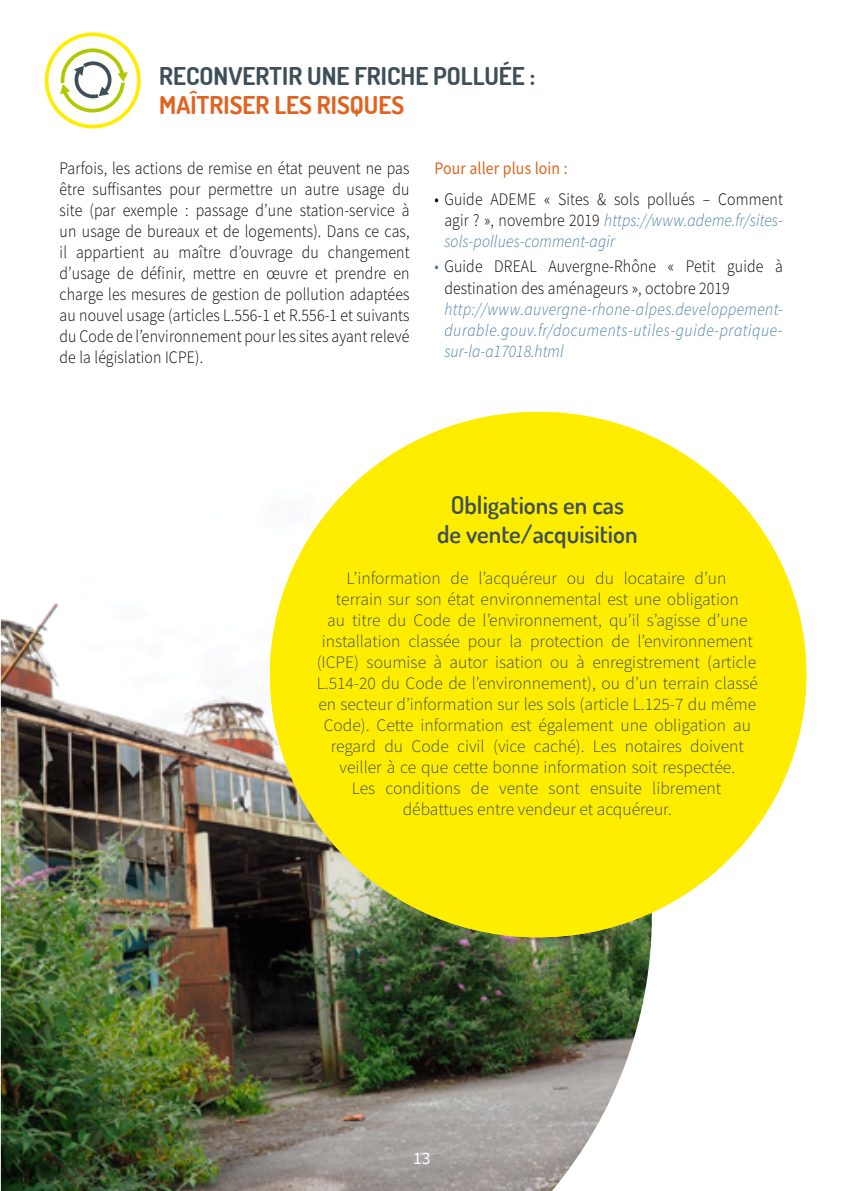
<style>
.page{position:relative;width:844px;height:1191px;background:#fff}
.page>*{position:absolute;margin:0;border:0;box-sizing:border-box;transform-origin:0 0}
.t1{font:600 24.5px/29.4px "Dosis";color:#3e4f57;text-align:center}
.t2{font:700 24.5px "Dosis";color:#3e4f57}
.t3{font:700 24.5px "Dosis";color:#e16321}
.t4{font:300 17.5px/21px "Source Sans Pro";letter-spacing:.01em;color:#000;text-align:justify;scale:.9 1}
.t5{font:300 17.5px/21px "Source Sans Pro";color:#3e4f57;text-align:center}
.t6{font:italic 300 17.5px/21px "Source Sans Pro";letter-spacing:.035em;color:#427ba2;text-align:justify;scale:.9 1}
.t7{font:17.5px "Source Sans Pro";letter-spacing:.01em;color:#e16321;scale:.9 1}
.t8{font:17.5px "Source Sans Pro";color:#fff}
.s1{font-style:italic;color:#427ba2}
.s2{color:#427ba2}
</style>
<div class="page">
<img style="left:1px;top:482px;width:650px;height:709px">
<svg style="left:45px;top:33px;width:96px;height:95px"></svg>
<div style="left:270px;top:412px;width:536px;height:525px;background:#ffed00;border-radius:50%"></div>
<h1 class="t2" style="left:159px;top:60px;width:377px">RECONVERTIR UNE FRICHE POLLUÉE :</h1>
<h1 class="t3" style="left:159px;top:89px;width:246px">MAÎTRISER LES RISQUES</h1>
<p class="t4" style="left:60px;top:157px;width:390px">Parfois, les actions de remise en état peuvent ne pas être suffisantes pour permettre un autre usage du site (par exemple : passage d’une station-service à un usage de bureaux et de logements). Dans ce cas, il appartient au maître d’ouvrage du changement d’usage de définir, mettre en œuvre et prendre en charge les mesures de gestion de pollution adaptées au nouvel usage (articles L.556-1 et R.556-1 et suivants du Code de l’environnement pour les sites ayant relevé de la législation ICPE).</p>
<p class="t7" style="left:434px;top:157px;width:149px">Pour aller plus loin :</p>
<p class="t4" style="left:444px;top:188px;width:377px;text-indent:-10px">• Guide ADEME « Sites &amp; sols pollués – Comment agir ? », novembre 2019 <span class="s1">https://www.ademe.fr/sites&shy;sols-pollues-comment-agir</span></p>
<p class="t4" style="left:444px;top:256px;width:377px;text-indent:-10px"><span class="s2">•</span> Guide DREAL Auvergne-Rhône « Petit guide à destination des aménageurs », octobre 2019</p>
<p class="t6" style="left:444px;top:298px;width:378px">http://www.auvergne-rhone-alpes.developpement&shy;durable.gouv.fr/documents-utiles-guide-pratique&shy;sur-la-a17018.html</p>
<h1 class="t1" style="left:437px;top:490px;width:202px">Obligations en cas de vente/acquisition</h1>
<p class="t5" style="left:316px;top:568px;width:443px">L’information de l’acquéreur ou du locataire d’un<br>terrain sur son état environnemental est une obligation<br>au titre du Code de l’environnement, qu’il s’agisse d’une installation classée pour la protection de l’environnement (ICPE) soumise à autor isation ou à enregistrement (article L.514-20 du Code de l’environnement), ou d’un terrain classé en secteur d’information sur les sols (article L.125-7 du même Code). Cette information est également une obligation au regard du Code civil (vice caché). Les notaires doivent veiller à ce que cette bonne information soit respectée.<br>Les conditions de vente sont ensuite librement débattues entre vendeur et acquéreur.</p>
<p class="t8" style="left:413px;top:1147px;width:19px">13</p>
</div>
